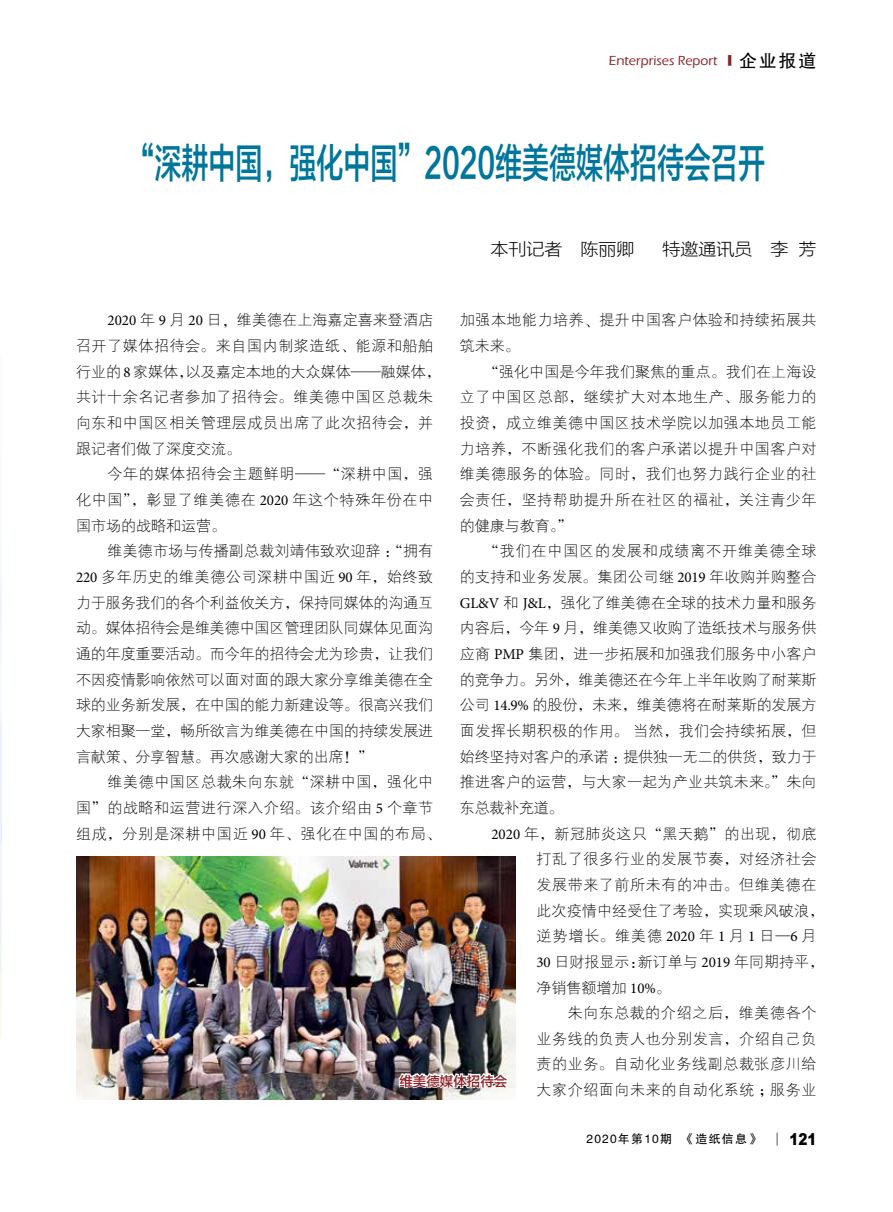
<style>
.page{position:relative;width:893px;height:1212px;background:#fff}
.page>*{position:absolute;margin:0;border:0;box-sizing:border-box;transform-origin:0 0}
.t1{font:40.5px "FZLTZHK GBK1 0";color:#00769c;scale:.67 1}
.t2{font:17.1px "FZLTXHK GBK1 0";color:#000;scale:1.05 1}
.t3{font:900 16.2px "Arial";color:#000;scale:.83 1}
.t4{font:15px/25.7px "FZXDXK GBK1 0";letter-spacing:.04em;color:#000;text-align:justify}
.t5{font:500 13.5px "Eras ITC";color:#8c2126}
.t6{font:13.5px "FZLTZHK GBK1 0";color:#8c2126}
.t7{font:12px "FZHTK GBK1 0";letter-spacing:.1em;color:#000}
.s1{font-family:"FZHTK GBK1 0";font-weight:400}
.s2{font-family:"FZHTK GBK1 0";font-weight:400;font-size:18px;color:#000}
.s3{font-family:"FZSYK GBK1 0"}
.s4{font-family:"Minion Pro"}
</style>
<div class="page">
<svg style="left:777px;top:1132px;width:1px;height:13px"></svg>
<img style="left:77px;top:856px;width:438px;height:243px">
<svg style="left:390px;top:1067px;width:120px;height:29px"></svg>
<p class="t5" style="left:609px;top:53px;width:209px">Enterprises Report <span class="s1">■</span> <span class="s2">企业报道</span></p>
<h1 class="t1" style="left:128px;top:141px;width:953px">“深耕中国，强化中国”2020维美德媒体招待会召开</h1>
<p class="t2" style="left:490px;top:240px;width:139px">本刊记者 陈丽卿</p>
<p class="t2" style="left:662px;top:240px;width:148px">特邀通讯员 李 芳</p>
<p class="t4" style="left:460px;top:308px;width:358px">加强本地能力培养<span class="s3">、</span>提升中国客户体验和持续拓展共筑未来<span class="s3">。</span></p>
<p class="t4" style="left:460px;top:359px;width:358px;text-indent:24px"><span class="s3">“</span>强化中国是今年我们聚焦的重点<span class="s3">。</span>我们在上海设立了中国区总部<span class="s3">，</span>继续扩大对本地生产<span class="s3">、</span>服务能力的投资<span class="s3">，</span>成立维美德中国区技术学院以加强本地员工能力培养<span class="s3">，</span>不断强化我们的客户承诺以提升中国客户对维美德服务的体验<span class="s3">。</span>同时<span class="s3">，</span>我们也努力践行企业的社会责任<span class="s3">，</span>坚持帮助提升所在社区的福祉<span class="s3">，</span>关注青少年的健康与教育<span class="s3">。”</span></p>
<p class="t4" style="left:460px;top:539px;width:358px;text-indent:24px"><span class="s3">“</span>我们在中国区的发展和成绩离不开维美德全球的支持和业务发展<span class="s3">。</span>集团公司继 <span class="s4">2019</span> 年收购并购整合<span class="s4">GL&amp;V</span> 和 <span class="s4">J&amp;L</span><span class="s3">，</span>强化了维美德在全球的技术力量和服务内容后<span class="s3">，</span>今年 <span class="s4">9</span> 月<span class="s3">，</span>维美德又收购了造纸技术与服务供应商 <span class="s4">PMP</span> 集团<span class="s3">，</span>进一步拓展和加强我们服务中小客户的竞争力<span class="s3">。</span>另外<span class="s3">，</span>维美德还在今年上半年收购了耐莱斯公司 <span class="s4">14.9%</span> 的股份<span class="s3">，</span>未来<span class="s3">，</span>维美德将在耐莱斯的发展方面发挥长期积极的作用<span class="s3">。</span>当然<span class="s3">，</span>我们会持续拓展<span class="s3">，</span>但始终坚持对客户的承诺<span class="s3">：</span>提供独一无二的供货<span class="s3">，</span>致力于推进客户的运营<span class="s3">，</span>与大家一起为产业共筑未来<span class="s3">。”</span>朱向东总裁补充道<span class="s3">。</span></p>
<p class="t4" style="left:536px;top:821px;width:289px;text-align:left;text-indent:-45px"><span class="s4">2020</span> 年<span class="s3">，</span>新冠肺炎这只<span class="s3">“</span>黑天鹅<span class="s3">”</span>的出现<span class="s3">，</span>彻底打乱了很多行业的发展节奏<span class="s3">，</span>对经济社会发展带来了前所未有的冲击<span class="s3">。</span>但维美德在此次疫情中经受住了考验<span class="s3">，</span>实现乘风破浪<span class="s3">，</span>逆势增长<span class="s3">。</span>维美德 <span class="s4">2020</span> 年 <span class="s4">1</span> 月 <span class="s4">1</span> 日<span class="s3">—</span><span class="s4">6</span> 月<br><span class="s4">30</span> 日财报显示<span class="s3">：</span>新订单与 <span class="s4">2019</span> 年同期持平<span class="s3">，</span>净销售额增加 <span class="s4">10%</span><span class="s3">。</span></p>
<p class="t4" style="left:536px;top:1000px;width:282px;text-indent:31px">朱向东总裁的介绍之后<span class="s3">，</span>维美德各个业务线的负责人也分别发言<span class="s3">，</span>介绍自己负责的业务<span class="s3">。</span>自动化业务线副总裁张彦川给大家介绍面向未来的自动化系统<span class="s3">；</span>服务业</p>
<p class="t4" style="left:76px;top:308px;width:366px;text-align:left;text-indent:31px"><span class="s4">2020</span> 年 <span class="s4">9</span> 月 <span class="s4">20</span> 日<span class="s3">，</span>维美德在上海嘉定喜来登酒店召开了媒体招待会<span class="s3">。</span>来自国内制浆造纸<span class="s3">、</span>能源和船舶行业的 <span class="s4">8</span> 家媒体<span class="s3">，</span>以及嘉定本地的大众媒体<span class="s3">——</span>融媒体<span class="s3">，</span>共计十余名记者参加了招待会<span class="s3">。</span>维美德中国区总裁朱向东和中国区相关管理层成员出席了此次招待会<span class="s3">，</span>并跟记者们做了深度交流<span class="s3">。</span></p>
<p class="t4" style="left:76px;top:462px;width:359px;text-indent:32px">今年的媒体招待会主题鲜明<span class="s3">——“</span>深耕中国<span class="s3">，</span>强化中国<span class="s3">”，</span>彰显了维美德在 <span class="s4">2020</span> 年这个特殊年份在中国市场的战略和运营<span class="s3">。</span></p>
<p class="t4" style="left:76px;top:539px;width:359px;text-indent:31px">维美德市场与传播副总裁刘靖伟致欢迎辞<span class="s3">：“</span>拥有<span class="s4">220</span> 多年历史的维美德公司深耕中国近 <span class="s4">90</span> 年<span class="s3">，</span>始终致力于服务我们的各个利益攸关方<span class="s3">，</span>保持同媒体的沟通互动<span class="s3">。</span>媒体招待会是维美德中国区管理团队同媒体见面沟通的年度重要活动<span class="s3">。</span>而今年的招待会尤为珍贵<span class="s3">，</span>让我们不因疫情影响依然可以面对面的跟大家分享维美德在全球的业务新发展<span class="s3">，</span>在中国的能力新建设等<span class="s3">。</span>很高兴我们大家相聚一堂<span class="s3">，</span>畅所欲言为维美德在中国的持续发展进言献策<span class="s3">、</span>分享智慧<span class="s3">。</span>再次感谢大家的出席<span class="s3">！”</span></p>
<p class="t4" style="left:76px;top:770px;width:366px;text-align:left;text-indent:31px">维美德中国区总裁朱向东就<span class="s3">“</span>深耕中国<span class="s3">，</span>强化中国<span class="s3">”</span>的战略和运营进行深入介绍<span class="s3">。</span>该介绍由 <span class="s4">5</span> 个章节组成<span class="s3">，</span>分别是深耕中国近 <span class="s4">90</span> 年<span class="s3">、</span>强化在中国的布局<span class="s3">、</span></p>
<p class="t6" style="left:399px;top:1073px;width:109px">维美德媒体招待会</p>
<p class="t7" style="left:586px;top:1132px;width:175px">2020年第10期 《造纸信息》</p>
<p class="t3" style="left:789px;top:1127px;width:34px">121</p>
</div>
